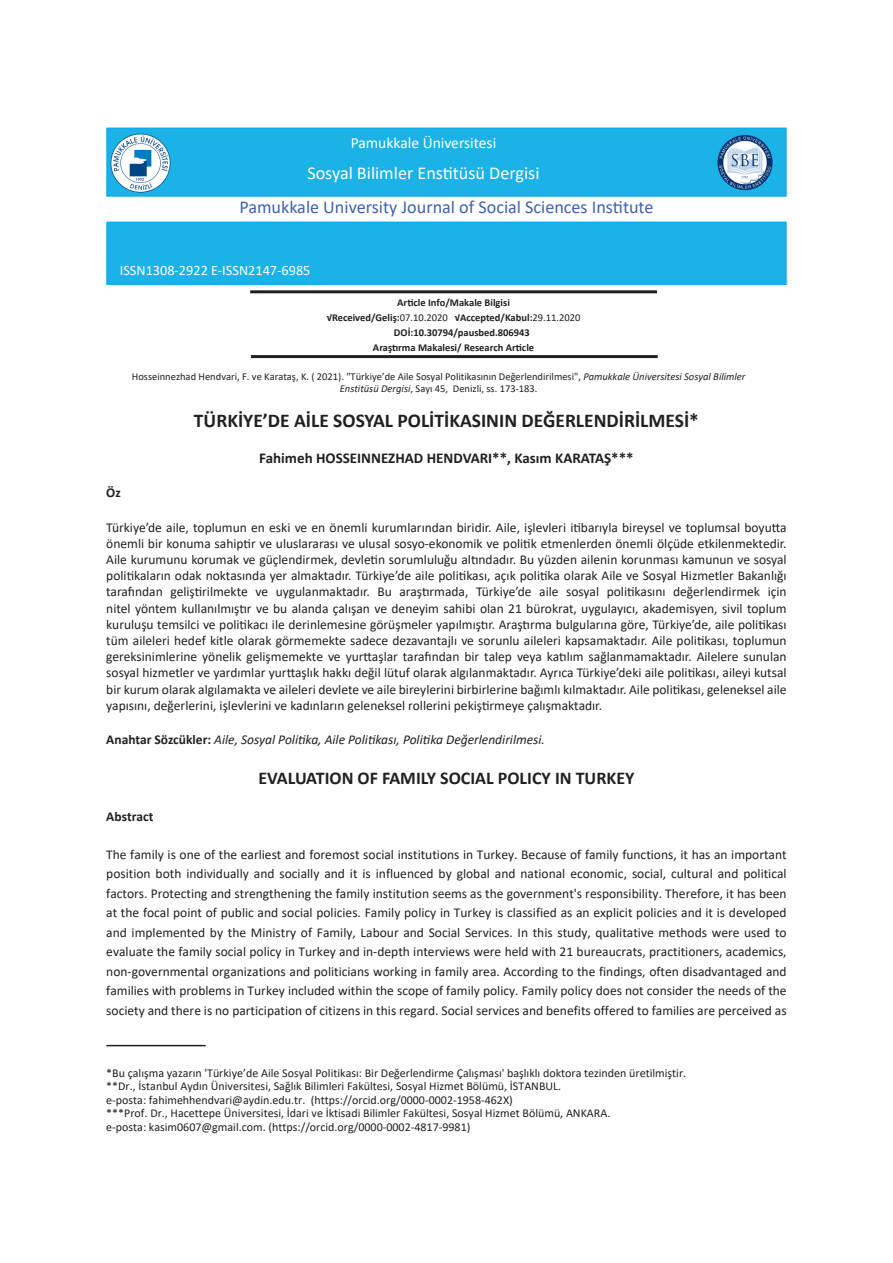
<style>
.page{position:relative;width:893px;height:1263px;background:#fff}
.page>*{position:absolute;margin:0;border:0;box-sizing:border-box;transform-origin:0 0}
.t1{font:700 19.5px "Calibri";color:#231f20}
.t2{font:18.15px "Calibri";color:#4161ad}
.t3{font:18.15px "Calibri";color:#fff}
.t4{font:700 18px "Calibri";color:#231f20}
.t5{font:15.6px "Calibri";color:#fff}
.t6{font:700 15px "Calibri";color:#231f20}
.t7{font:14.25px "Calibri";color:#fff}
.t8{font:13.5px/16.2px "Calibri";color:#231f20;text-align:justify}
.t9{font:italic 13.5px "Calibri";color:#231f20}
.t10{font:700 13.5px "Calibri";color:#231f20}
.t11{font:12px/13.5px "Calibri";color:#231f20}
.t12{font:10.5px/12px "Calibri";color:#231f20;text-align:center}
.t13{font:700 10.5px "Calibri";color:#231f20}
.s1{font-weight:400}
.s2{font-style:italic}
.s3{font-weight:700;font-style:normal}
</style>
<div class="page">
<hr style="left:250px;top:290px;width:407px;height:3px;background:#231f20">
<hr style="left:251px;top:355px;width:407px;height:3px;background:#231f20">
<div style="left:106px;top:222px;width:681px;height:63px;background:#1ab2e7;border:1px solid #00aeef"></div>
<div style="left:106px;top:128px;width:681px;height:69px;background:#1ab2e7;border:1px solid #00aeef"></div>
<img style="left:717px;top:135px;width:56px;height:56px">
<img style="left:111px;top:133px;width:59px;height:59px">
<hr style="left:106px;top:1045px;width:100px;height:1px;background:#231f20">
<p class="t5" style="left:351px;top:132px;width:147px">Pamukkale Üniversitesi</p>
<h2 class="t3" style="left:307px;top:160px;width:234px">Sosyal Bilimler Enstitüsü Dergisi</h2>
<h2 class="t2" style="left:239px;top:194px;width:416px">Pamukkale University Journal of Social Sciences Institute</h2>
<p class="t7" style="left:120px;top:260px;width:192px">ISSN1308-2922 E-ISSN2147-6985</p>
<p class="t13" style="left:397px;top:295px;width:114px">Article Info/Makale Bilgisi</p>
<p class="t13" style="left:327px;top:310px;width:255px">√Received/Geliş:<span class="s1">07.10.2020</span> √Accepted/Kabul:<span class="s1">29.11.2020</span></p>
<p class="t13" style="left:394px;top:325px;width:137px">DOİ:10.30794/pausbed.806943</p>
<p class="t13" style="left:373px;top:340px;width:163px">Araştırma Makalesi/ Research Article</p>
<p class="t12" style="left:132px;top:371px;width:615px">Hosseinnezhad Hendvari, F. ve Karataş, K. ( 2021). "Türkiye’de Aile Sosyal Politikasının Değerlendirilmesi", <span class="s2">Pamukkale Üniversitesi Sosyal Bilimler<br>Enstitüsü Dergisi</span>, Sayı 45, Denizli, ss. 173-183.</p>
<h1 class="t1" style="left:194px;top:407px;width:506px">TÜRKİYE’DE AİLE SOSYAL POLİTİKASININ DEĞERLENDİRİLMESİ*</h1>
<p class="t6" style="left:259px;top:447px;width:376px">Fahimeh HOSSEINNEZHAD HENDVARI**, Kasım KARATAŞ***</p>
<p class="t10" style="left:106px;top:483px;width:16px">Öz</p>
<p class="t8" style="left:106px;top:519px;width:682px">Türkiye’de aile, toplumun en eski ve en önemli kurumlarından biridir. Aile, işlevleri itibarıyla bireysel ve toplumsal boyutta önemli bir konuma sahiptir ve uluslararası ve ulusal sosyo-ekonomik ve politik etmenlerden önemli ölçüde etkilenmektedir.<br>Aile kurumunu korumak ve güçlendirmek, devletin sorumluluğu altındadır. Bu yüzden ailenin korunması kamunun ve sosyal politikaların odak noktasında yer almaktadır. Türkiye’de aile politikası, açık politika olarak Aile ve Sosyal Hizmetler Bakanlığı tarafından geliştirilmekte ve uygulanmaktadır. Bu araştırmada, Türkiye’de aile sosyal politikasını değerlendirmek için nitel yöntem kullanılmıştır ve bu alanda çalışan ve deneyim sahibi olan 21 bürokrat, uygulayıcı, akademisyen, sivil toplum kuruluşu temsilci ve politikacı ile derinlemesine görüşmeler yapılmıştır. Araştırma bulgularına göre, Türkiye’de, aile politikası tüm aileleri hedef kitle olarak görmemekte sadece dezavantajlı ve sorunlu aileleri kapsamaktadır. Aile politikası, toplumun gereksinimlerine yönelik gelişmemekte ve yurttaşlar tarafından bir talep veya katılım sağlanmamaktadır. Ailelere sunulan sosyal hizmetler ve yardımlar yurttaşlık hakkı değil lütuf olarak algılanmaktadır. Ayrıca Türkiye’deki aile politikası, aileyi kutsal bir kurum olarak algılamakta ve aileleri devlete ve aile bireylerini birbirlerine bağımlı kılmaktadır. Aile politikası, geleneksel aile yapısını, değerlerini, işlevlerini ve kadınların geleneksel rollerini pekiştirmeye çalışmaktadır.</p>
<p class="t9" style="left:106px;top:730px;width:440px"><span class="s3">Anahtar Sözcükler:</span> Aile, Sosyal Politika, Aile Politikası, Politika Değerlendirilmesi.</p>
<h3 class="t4" style="left:258px;top:765px;width:378px">EVALUATION OF FAMILY SOCIAL POLICY IN TURKEY</h3>
<p class="t10" style="left:106px;top:807px;width:49px">Abstract</p>
<p class="t8" style="left:106px;top:844px;width:682px;line-height:19.5px">The family is one of the earliest and foremost social institutions in Turkey. Because of family functions, it has an important position both individually and socially and it is influenced by global and national economic, social, cultural and political factors. Protecting and strengthening the family institution seems as the government's responsibility. Therefore, it has been at the focal point of public and social policies. Family policy in Turkey is classified as an explicit policies and it is developed and implemented by the Ministry of Family, Labour and Social Services. In this study, qualitative methods were used to evaluate the family social policy in Turkey and in-depth interviews were held with 21 bureaucrats, practitioners, academics, non-governmental organizations and politicians working in family area. According to the findings, often disadvantaged and families with problems in Turkey included within the scope of family policy. Family policy does not consider the needs of the society and there is no participation of citizens in this regard. Social services and benefits offered to families are perceived as</p>
<p class="t11" style="left:106px;top:1065px;width:581px">*Bu çalışma yazarın 'Türkiye’de Aile Sosyal Politikası: Bir Değerlendirme Çalışması' başlıklı doktora tezinden üretilmiştir. **Dr., İstanbul Aydın Üniversitesi, Sağlık Bilimleri Fakültesi, Sosyal Hizmet Bölümü, İSTANBUL.<br>e-posta: fahimehhendvari@aydin.edu.tr. (https://orcid.org/0000-0002-1958-462X)<br>***Prof. Dr., Hacettepe Üniversitesi, İdari ve İktisadi Bilimler Fakültesi, Sosyal Hizmet Bölümü, ANKARA.<br>e-posta: kasim0607@gmail.com. (https://orcid.org/0000-0002-4817-9981)</p>
</div>
